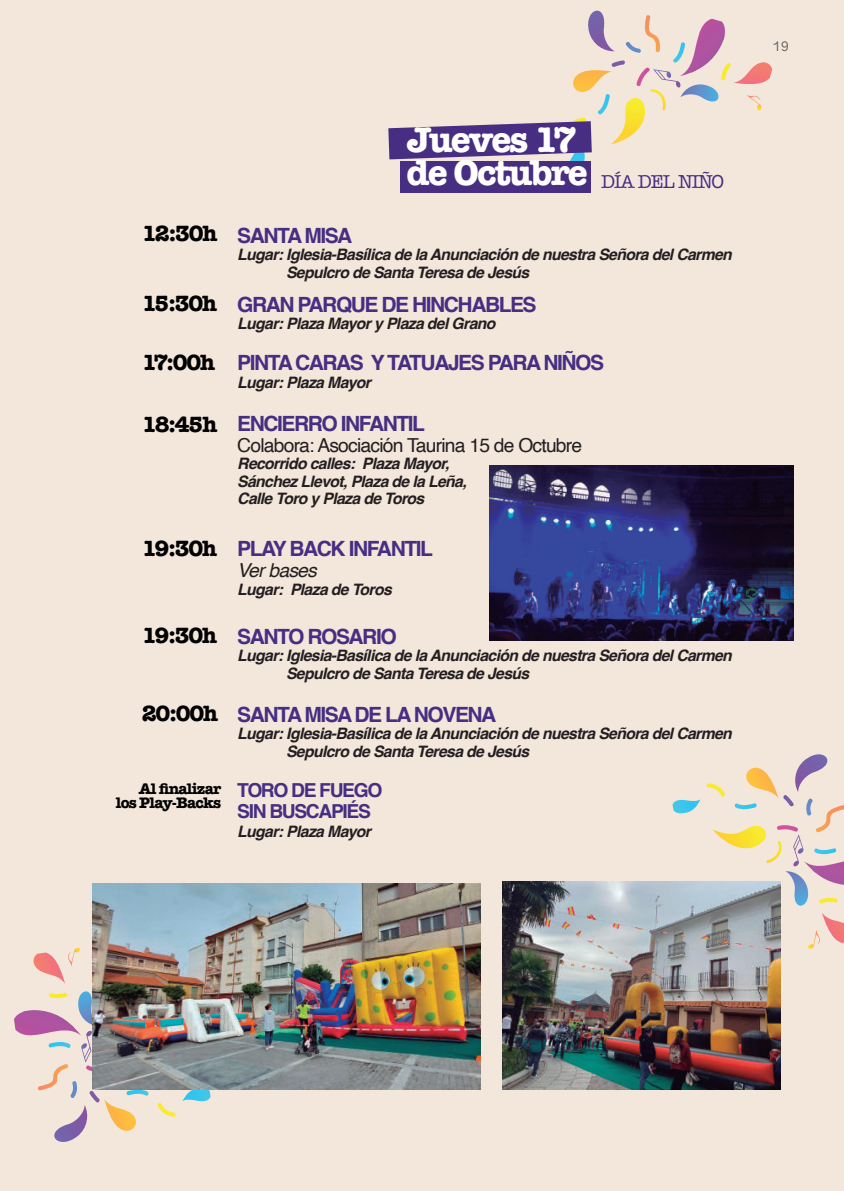
<style>
.page{position:relative;width:844px;height:1191px;background:#fff}
.page>*{position:absolute;margin:0;border:0;box-sizing:border-box;transform-origin:0 0}
.t1{font:700 36.75px "American Typewriter";letter-spacing:-.05em;color:#fff}
.t2{font:700 22.75px "American Typewriter";letter-spacing:-.05em;color:#000}
.t3{font:700 21px "Helvetica";letter-spacing:-.07em;color:#472e82}
.t4{font:19.25px "Helvetica";letter-spacing:-.04em;color:#231f20}
.t5{font:700 19.25px/21px "Helvetica";letter-spacing:-.07em;color:#472e82}
.t6{font:19.25px "American Typewriter";letter-spacing:-.05em;color:#472e82}
.t7{font:italic 19.25px "Helvetica";letter-spacing:-.04em;color:#231f20}
.t8{font:italic 700 15.75px/17.5px "Helvetica";letter-spacing:-.04em;color:#231f20}
.t9{font:700 15.75px/14px "American Typewriter";letter-spacing:-.05em;color:#000;text-align:right}
.t10{font:14px "Grantha Sangam MN";color:#5c5c5f}
.s1{font-weight:700;font-size:36.75px;color:#fff}
.s2{font-family:"American Typewriter";font-size:22.75px;color:#000}
</style>
<div class="page">
<div style="left:0;top:0;width:843px;height:1191px;background:#f3e6db"></div>
<svg style="left:182px;top:1090px;width:28px;height:11px"></svg>
<svg style="left:33px;top:948px;width:47px;height:35px"></svg>
<svg style="left:14px;top:991px;width:162px;height:151px"></svg>
<svg style="left:672px;top:754px;width:171px;height:194px"></svg>
<svg style="left:388px;top:11px;width:384px;height:150px"></svg>
<div style="left:400px;top:161px;width:191px;height:31px;background:#472e82"></div>
<img style="left:489px;top:465px;width:304px;height:175px">
<img style="left:502px;top:881px;width:278px;height:209px">
<img style="left:93px;top:883px;width:387px;height:207px">
<h2 class="t2" style="left:142px;top:214px;width:77px">12:30h</h2>
<h2 class="t2" style="left:142px;top:284px;width:77px">15:30h</h2>
<h2 class="t2" style="left:142px;top:342px;width:75px">17:00h</h2>
<h2 class="t2" style="left:142px;top:404px;width:77px">18:45h</h2>
<h1 class="t1" style="left:406px;top:108px;width:172px">Jueves 17</h1>
<p class="t6" style="left:406px;top:167px;width:319px"><span class="s1">de Octubre</span> DÍA DEL NIÑO</p>
<h3 class="t3" style="left:237px;top:222px;width:117px">SANTA MISA</h3>
<p class="t8" style="left:286px;top:247px;width:447px;text-indent:-49px">Lugar: Iglesia-Basílica de la Anunciación de nuestra Señora del Carmen<br>Sepulcro de Santa Teresa de Jesús</p>
<h3 class="t3" style="left:237px;top:291px;width:301px">GRAN PARQUE DE HINCHABLES</h3>
<p class="t8" style="left:237px;top:316px;width:260px">Lugar: Plaza Mayor y Plaza del Grano</p>
<h3 class="t3" style="left:237px;top:350px;width:368px">PINTA CARAS Y TATUAJES PARA NIÑOS</h3>
<p class="t8" style="left:237px;top:375px;width:135px">Lugar: Plaza Mayor</p>
<h3 class="t3" style="left:237px;top:411px;width:189px">ENCIERRO INFANTIL</h3>
<p class="t4" style="left:237px;top:430px;width:346px">Colabora: Asociación Taurina 15 de Octubre</p>
<p class="t8" style="left:237px;top:457px;width:231px">Recorrido calles: Plaza Mayor,<br>Sánchez Llevot, Plaza de la Leña,<br>Calle Toro y Plaza de Toros</p>
<h3 class="t3" style="left:142px;top:536px;width:292px"><span class="s2">19:30h</span> PLAY BACK INFANTIL</h3>
<p class="t7" style="left:237px;top:555px;width:81px">Ver bases</p>
<p class="t8" style="left:237px;top:582px;width:156px">Lugar: Plaza de Toros</p>
<h2 class="t2" style="left:142px;top:616px;width:77px">19:30h</h2>
<h2 class="t2" style="left:142px;top:694px;width:78px">20:00h</h2>
<p class="t9" style="left:116px;top:781px;width:107px">Al finalizar los Play-Backs</p>
<h3 class="t3" style="left:237px;top:623px;width:161px">SANTO ROSARIO</h3>
<p class="t8" style="left:286px;top:648px;width:447px;text-indent:-49px">Lugar: Iglesia-Basílica de la Anunciación de nuestra Señora del Carmen<br>Sepulcro de Santa Teresa de Jesús</p>
<h3 class="t3" style="left:237px;top:701px;width:260px">SANTA MISA DE LA NOVENA</h3>
<p class="t8" style="left:286px;top:726px;width:447px;text-indent:-49px">Lugar: Iglesia-Basílica de la Anunciación de nuestra Señora del Carmen<br>Sepulcro de Santa Teresa de Jesús</p>
<p class="t5" style="left:237px;top:782px;width:146px">TORO DE FUEGO<br>SIN BUSCAPIÉS</p>
<p class="t8" style="left:237px;top:824px;width:135px">Lugar: Plaza Mayor</p>
<p class="t10" style="left:772px;top:38px;width:18px">19</p>
</div>
